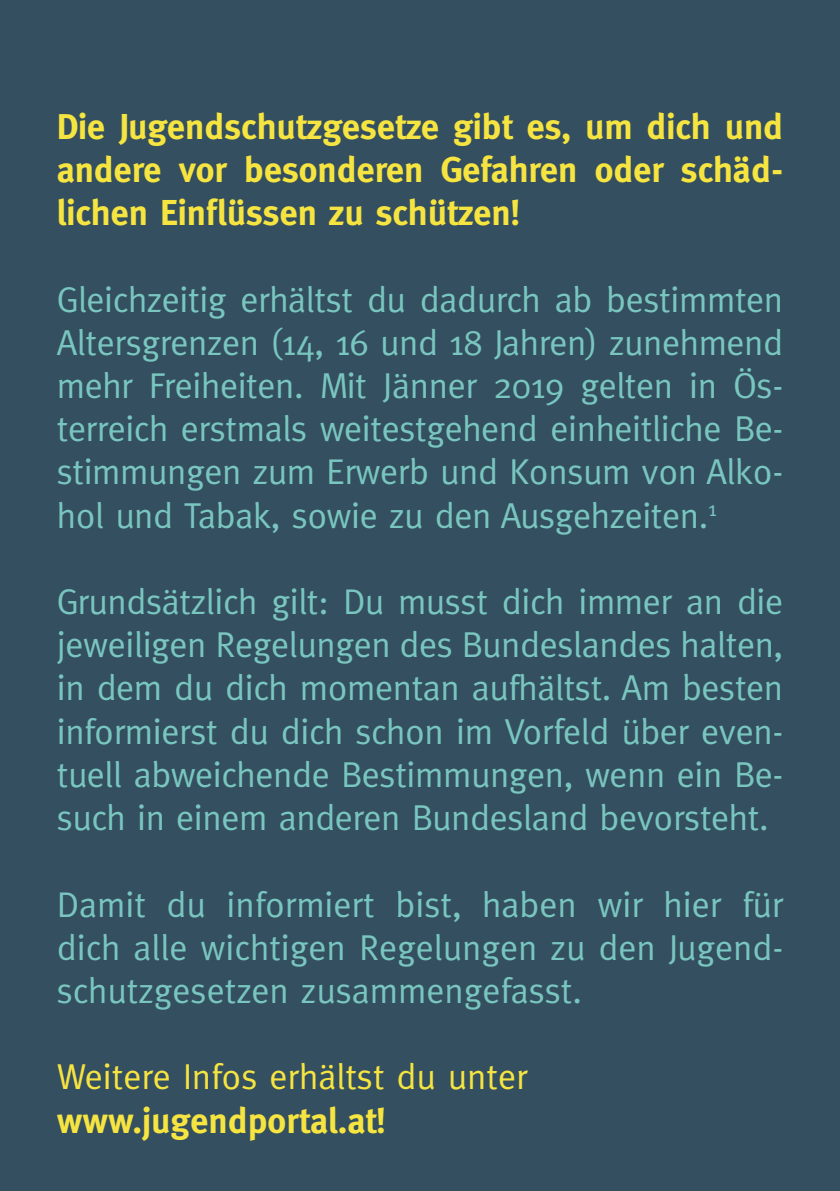
<style>
.page{position:relative;width:840px;height:1191px;background:#fff}
.page>*{position:absolute;margin:0;border:0;box-sizing:border-box;transform-origin:0 0}
.t1{font:36px/43.2px "Meta";letter-spacing:-.01em;color:#79c6c0;text-align:justify}
.t2{font:700 36px/43.2px "Meta";color:#f6e441;text-align:justify}
.t3{font:36px "Meta";color:#f6e441}
</style>
<div class="page">
<div style="left:0;top:0;width:839px;height:1191px;background:#344f5f"></div>
<p class="t2" style="left:57px;top:104px;width:727px">Die Jugendschutzgesetze gibt es, um dich und andere vor besonderen Gefahren oder schäd&shy;lichen Einflüssen zu schützen!</p>
<p class="t1" style="left:57px;top:277px;width:727px">Gleichzeitig erhältst du dadurch ab bestimmten Altersgrenzen (14, 16 und 18 Jahren) zunehmend mehr Freiheiten. Mit Jänner 2019 gelten in Ös&shy;terreich erstmals weitestgehend einheitliche Be&shy;stimmungen zum Erwerb und Konsum von Alko&shy;hol und Tabak, sowie zu den Ausgehzeiten.<sup>1</sup></p>
<p class="t1" style="left:57px;top:579px;width:727px">Grundsätzlich gilt: Du musst dich immer an die jeweiligen Regelungen des Bundeslandes halten, in dem du dich momentan aufhältst. Am besten informierst du dich schon im Vorfeld über even&shy;tuell abweichende Bestimmungen, wenn ein Be&shy;such in einem anderen Bundesland bevorsteht.</p>
<p class="t1" style="left:57px;top:882px;width:727px">Damit du informiert bist, haben wir hier für dich alle wichtigen Regelungen zu den Jugend&shy;schutzgesetzen zusammengefasst.</p>
<p class="t3" style="left:57px;top:1056px;width:472px">Weitere Infos erhältst du unter</p>
<p class="t2" style="left:57px;top:1098px;width:330px">www.jugendportal.at!</p>
</div>
